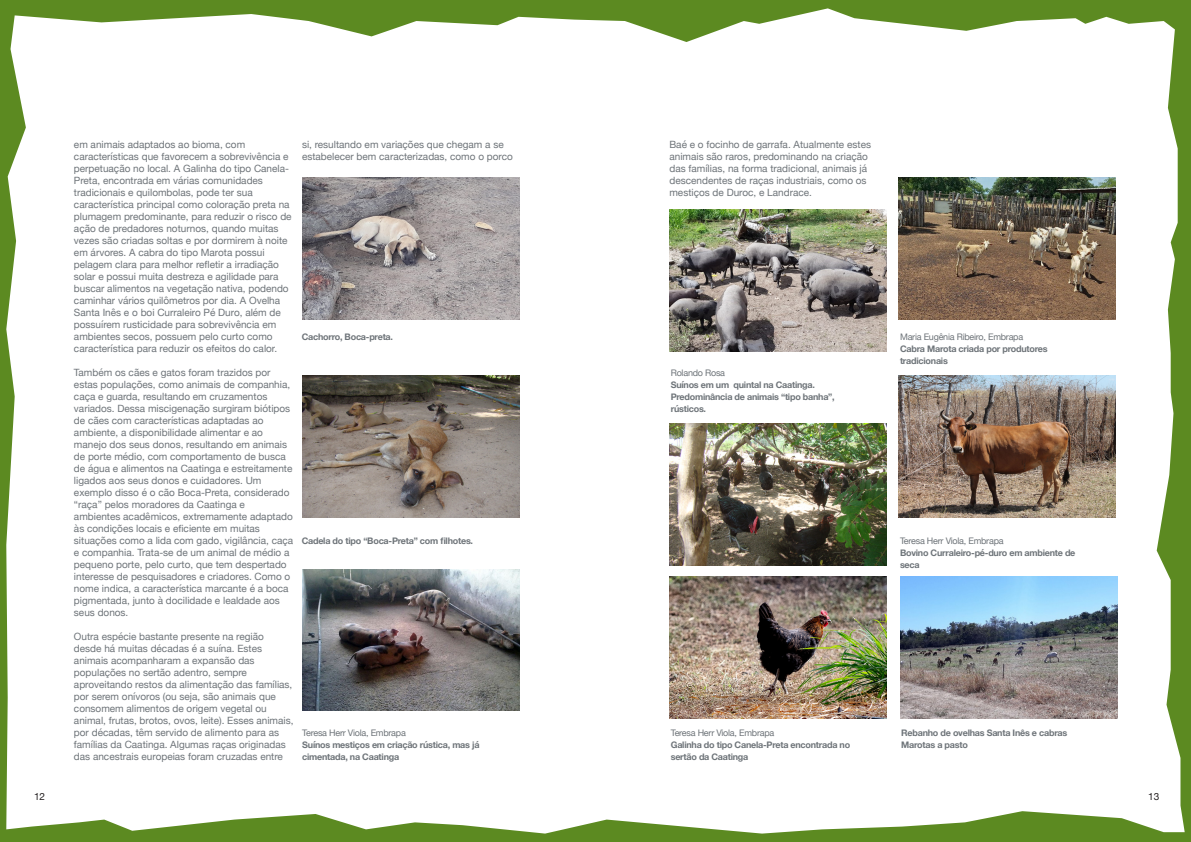
<style>
.page{position:relative;width:1191px;height:842px;background:#fff}
.page>*{position:absolute;margin:0;border:0;box-sizing:border-box;transform-origin:0 0}
.Para_chowmow{font:10px/12px "Helvetica Neue";color:#6e7479}
.t1{font:10px "Helvetica Neue";color:#231f20}
.quote{font:700 9px/12px "Helvetica Neue";letter-spacing:-.025em;color:#6e7479}
.quote-2{font:9px "Helvetica Neue";letter-spacing:-.025em;color:#6e7479}
</style>
<div class="page">
<img style="left:0;top:0;width:1191px;height:842px">
<p class="Para_chowmow" style="left:74px;top:139px;width:219px">em animais adaptados ao bioma, com características que favorecem a sobrevivência e perpetuação no local. A Galinha do tipo Canela-Preta, encontrada em várias comunidades tradicionais e quilombolas, pode ter sua característica principal como coloração preta na plumagem predominante, para reduzir o risco de ação de predadores noturnos, quando muitas vezes são criadas soltas e por dormirem à noite em árvores. A cabra do tipo Marota possui pelagem clara para melhor refletir a irradiação solar e possui muita destreza e agilidade para buscar alimentos na vegetação nativa, podendo caminhar vários quilômetros por dia. A Ovelha Santa Inês e o boi Curraleiro Pé Duro, além de possuírem rusticidade para sobrevivência em ambientes secos, possuem pelo curto como característica para reduzir os efeitos do calor.</p>
<p class="Para_chowmow" style="left:74px;top:367px;width:221px">Também os cães e gatos foram trazidos por estas populações, como animais de companhia, caça e guarda, resultando em cruzamentos variados. Dessa miscigenação surgiram biótipos de cães com características adaptadas ao ambiente, a disponibilidade alimentar e ao manejo dos seus donos, resultando em animais de porte médio, com comportamento de busca de água e alimentos na Caatinga e estreitamente ligados aos seus donos e cuidadores. Um exemplo disso é o cão Boca-Preta, considerado “raça” pelos moradores da Caatinga e ambientes acadêmicos, extremamente adaptado às condições locais e eficiente em muitas situações como a lida com gado, vigilância, caça e companhia. Trata-se de um animal de médio a pequeno porte, pelo curto, que tem despertado interesse de pesquisadores e criadores. Como o nome indica, a característica marcante é a boca pigmentada, junto à docilidade e lealdade aos seus donos.</p>
<p class="Para_chowmow" style="left:74px;top:631px;width:221px">Outra espécie bastante presente na região desde há muitas décadas é a suína. Estes animais acompanharam a expansão das populações no sertão adentro, sempre aproveitando restos da alimentação das famílias, por serem onívoros (ou seja, são animais que consomem alimentos de origem vegetal ou animal, frutas, brotos, ovos, leite). Esses animais, por décadas, têm servido de alimento para as famílias da Caatinga. Algumas raças originadas das ancestrais europeias foram cruzadas entre</p>
<p class="Para_chowmow" style="left:302px;top:139px;width:212px">si, resultando em variações que chegam a se estabelecer bem caracterizadas, como o porco</p>
<p class="quote" style="left:302px;top:331px;width:93px">Cachorro, Boca-preta.</p>
<p class="quote" style="left:302px;top:535px;width:173px">Cadela do tipo “Boca-Preta” com filhotes.</p>
<p class="quote-2" style="left:302px;top:727px;width:105px">Teresa Herr Viola, Embrapa</p>
<p class="quote" style="left:302px;top:739px;width:179px">Suínos mestiços em criação rústica, mas já cimentada, na Caatinga</p>
<p class="Para_chowmow" style="left:669px;top:139px;width:203px">Baé e o focinho de garrafa. Atualmente estes animais são raros, predominando na criação das famílias, na forma tradicional, animais já descendentes de raças industriais, como os mestiços de Duroc, e Landrace.</p>
<p class="quote-2" style="left:670px;top:367px;width:56px">Rolando Rosa</p>
<p class="quote" style="left:670px;top:379px;width:165px">Suínos em um quintal na Caatinga.<br>Predominância de animais “tipo banha”, rústicos.</p>
<p class="quote-2" style="left:900px;top:331px;width:125px">Maria Eugênia Ribeiro, Embrapa</p>
<p class="quote" style="left:900px;top:343px;width:149px">Cabra Marota criada por produtores tradicionais</p>
<p class="quote-2" style="left:900px;top:535px;width:105px">Teresa Herr Viola, Embrapa</p>
<p class="quote" style="left:900px;top:547px;width:177px">Bovino Curraleiro-pé-duro em ambiente de seca</p>
<p class="quote-2" style="left:670px;top:727px;width:105px">Teresa Herr Viola, Embrapa</p>
<p class="quote" style="left:670px;top:739px;width:181px">Galinha do tipo Canela-Preta encontrada no sertão da Caatinga</p>
<p class="quote" style="left:901px;top:727px;width:168px">Rebanho de ovelhas Santa Inês e cabras<br>Marotas a pasto</p>
<p class="t1" style="left:34px;top:789px;width:13px">12</p>
<p class="t1" style="left:1148px;top:789px;width:13px">13</p>
</div>
